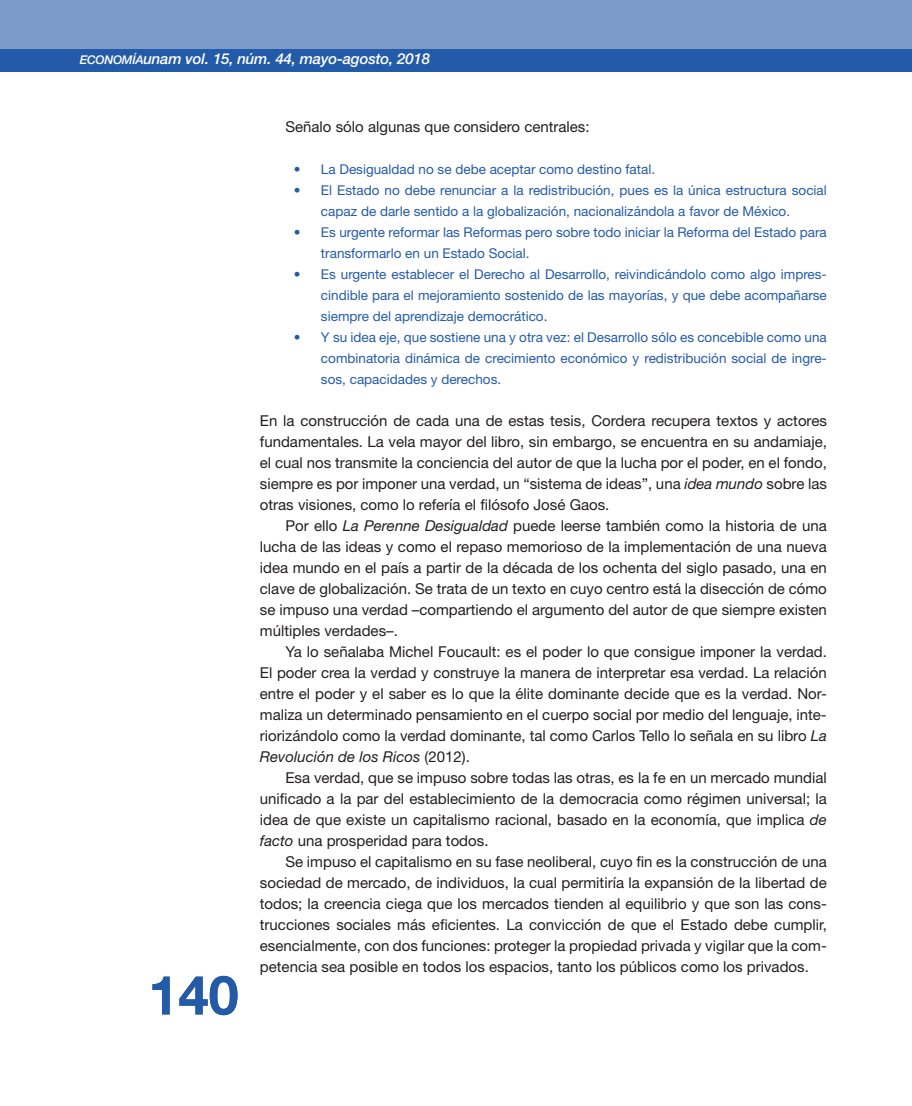
<style>
.page{position:relative;width:912px;height:1106px;background:#fff}
.page>*{position:absolute;margin:0;border:0;box-sizing:border-box;transform-origin:0 0}
.t1{font:700 54px "Helvetica Neue LT Std";color:#245ba8}
.t2{font:15px/21px "Helvetica Neue LT Std";color:#231f20;text-align:justify}
.t3{font:italic 500 15px "Helvetica Neue LT Std";letter-spacing:-.01em;color:#fff}
.t4{font:13.5px/21px "Helvetica Neue LT Std";color:#245ba8}
.s1{font-family:"Helvetica Neue LT Std Md It SC800";font-weight:400;font-style:normal;font-size:12px}
.s2{font-style:italic}
</style>
<div class="page">
<div style="left:0;top:0;width:911px;height:49px;background:#7b9cca"></div>
<div style="left:0;top:49px;width:911px;height:22px;background:#245ba8"></div>
<p class="t3" style="left:80px;top:49px;width:352px"><span class="s1">ECONOMÍA</span>unam vol. 15, núm. 44, mayo-agosto, 2018</p>
<h1 class="t1" style="left:148px;top:961px;width:92px">140</h1>
<p class="t2" style="left:285px;top:116px;width:305px">Señalo sólo algunas que considero centrales:</p>
<p class="t4" style="left:294px;top:159px;width:362px">• La Desigualdad no se debe aceptar como destino fatal.</p>
<p class="t4" style="left:321px;top:180px;width:507px;text-indent:-27px">• El Estado no debe renunciar a la redistribución, pues es la única estructura social capaz de darle sentido a la globalización, nacionalizándola a favor de México.</p>
<p class="t4" style="left:321px;top:222px;width:507px;text-indent:-27px">• Es urgente reformar las Reformas pero sobre todo iniciar la Reforma del Estado para transformarlo en un Estado Social.</p>
<p class="t4" style="left:321px;top:264px;width:507px;text-align:justify;text-indent:-27px">• Es urgente establecer el Derecho al Desarrollo, reivindicándolo como algo impres&shy;cindible para el mejoramiento sostenido de las mayorías, y que debe acompañarse siempre del aprendizaje democrático.</p>
<p class="t4" style="left:321px;top:327px;width:507px;text-align:justify;text-indent:-27px">• Y su idea eje, que sostiene una y otra vez: el Desarrollo sólo es concebible como una combinatoria dinámica de crecimiento económico y redistribución social de ingre&shy;sos, capacidades y derechos.</p>
<p class="t2" style="left:260px;top:410px;width:568px">En la construcción de cada una de estas tesis, Cordera recupera textos y actores fundamentales. La vela mayor del libro, sin embargo, se encuentra en su andamiaje, el cual nos transmite la conciencia del autor de que la lucha por el poder, en el fondo, siempre es por imponer una verdad, un “sistema de ideas”, una <span class="s2">idea mundo</span> sobre las otras visiones, como lo refería el filósofo José Gaos.</p>
<p class="t2" style="left:260px;top:515px;width:568px;text-indent:26px">Por ello <span class="s2">La Perenne Desigualdad</span> puede leerse también como la historia de una lucha de las ideas y como el repaso memorioso de la implementación de una nueva idea mundo en el país a partir de la década de los ochenta del siglo pasado, una en clave de globalización. Se trata de un texto en cuyo centro está la disección de cómo se impuso una verdad –compartiendo el argumento del autor de que siempre existen múltiples verdades–.</p>
<p class="t2" style="left:260px;top:641px;width:568px;text-indent:26px">Ya lo señalaba Michel Foucault: es el poder lo que consigue imponer la verdad.<br>El poder crea la verdad y construye la manera de interpretar esa verdad. La relación entre el poder y el saber es lo que la élite dominante decide que es la verdad. Nor&shy;maliza un determinado pensamiento en el cuerpo social por medio del lenguaje, inte&shy;riorizándolo como la verdad dominante, tal como Carlos Tello lo señala en su libro <span class="s2">La Revolución de los Ricos</span> (2012).</p>
<p class="t2" style="left:260px;top:767px;width:568px;text-indent:26px">Esa verdad, que se impuso sobre todas las otras, es la fe en un mercado mundial unificado a la par del establecimiento de la democracia como régimen universal; la idea de que existe un capitalismo racional, basado en la economía, que implica <span class="s2">de facto</span> una prosperidad para todos.</p>
<p class="t2" style="left:260px;top:851px;width:568px;text-indent:26px">Se impuso el capitalismo en su fase neoliberal, cuyo fin es la construcción de una sociedad de mercado, de individuos, la cual permitiría la expansión de la libertad de todos; la creencia ciega que los mercados tienden al equilibrio y que son las cons&shy;trucciones sociales más eficientes. La convicción de que el Estado debe cumplir, esencialmente, con dos funciones: proteger la propiedad privada y vigilar que la com&shy;petencia sea posible en todos los espacios, tanto los públicos como los privados.</p>
</div>
